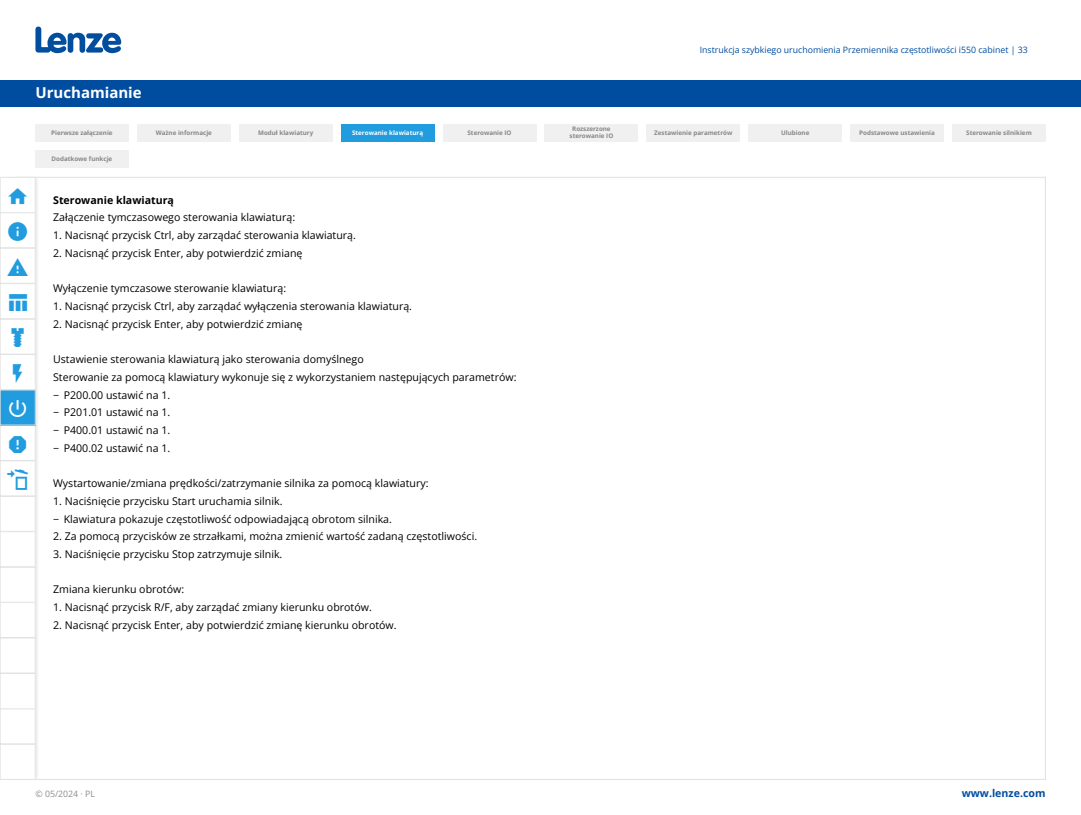
<style>
.page{position:relative;width:1081px;height:815px;background:#fff}
.page>*{position:absolute;margin:0;border:0;box-sizing:border-box;transform-origin:0 0}
.t1{font:700 15px "Open Sans";color:#fff}
.t2{font:10.62px/17.8px "Open Sans";color:#000}
.t3{font:700 10.62px "Open Sans";color:#000}
.t4{font:700 10.62px "Open Sans";color:#004da0}
.t5{font:8.75px "Open Sans";color:#004da0}
.t6{font:8.75px "Open Sans";color:#8c8c8c}
.t7{font:700 6.25px/6.9px "Open Sans";color:#878787;text-align:center}
.t8{font:700 6.25px "Open Sans";color:#fff}
</style>
<div class="page">
<div style="left:26px;top:175px;width:13px;height:607px;background:#ececec"></div>
<div style="left:0;top:80px;width:1081px;height:26px;background:#004da0"></div>
<svg style="left:35px;top:27px;width:86px;height:26px"></svg>
<div style="left:0;top:177px;width:35px;height:36px;border:1px solid #e1e1e1"></div>
<div style="left:0;top:602px;width:35px;height:36px;border:1px solid #e1e1e1"></div>
<div style="left:0;top:638px;width:35px;height:35px;border:1px solid #e1e1e1"></div>
<div style="left:0;top:496px;width:35px;height:35px;border:1px solid #e1e1e1"></div>
<div style="left:0;top:567px;width:35px;height:35px;border:1px solid #e1e1e1"></div>
<div style="left:0;top:531px;width:35px;height:36px;border:1px solid #e1e1e1"></div>
<div style="left:0;top:319px;width:35px;height:35px;border:1px solid #e1e1e1"></div>
<div style="left:0;top:213px;width:35px;height:35px;border:1px solid #e1e1e1"></div>
<div style="left:0;top:673px;width:35px;height:36px;border:1px solid #e1e1e1"></div>
<div style="left:0;top:709px;width:35px;height:35px;border:1px solid #e1e1e1"></div>
<div style="left:0;top:744px;width:35px;height:36px;border:1px solid #e1e1e1"></div>
<div style="left:0;top:461px;width:35px;height:35px;border:1px solid #e1e1e1"></div>
<div style="left:0;top:425px;width:35px;height:36px;border:1px solid #e1e1e1"></div>
<div style="left:0;top:390px;width:35px;height:35px;background:#209cdf"></div>
<div style="left:0;top:354px;width:35px;height:36px;border:1px solid #e1e1e1"></div>
<div style="left:0;top:248px;width:35px;height:35px;border:1px solid #e1e1e1"></div>
<div style="left:0;top:283px;width:35px;height:36px;border:1px solid #e1e1e1"></div>
<div style="left:137px;top:124px;width:93px;height:18px;background:#f0f0f0"></div>
<div style="left:35px;top:151px;width:93px;height:17px;background:#f0f0f0"></div>
<div style="left:545px;top:124px;width:93px;height:18px;background:#f0f0f0"></div>
<div style="left:341px;top:124px;width:93px;height:18px;background:#209cdf"></div>
<div style="left:749px;top:124px;width:93px;height:18px;background:#f0f0f0"></div>
<div style="left:35px;top:124px;width:93px;height:18px;background:#f0f0f0"></div>
<div style="left:239px;top:124px;width:93px;height:18px;background:#f0f0f0"></div>
<div style="left:647px;top:124px;width:93px;height:18px;background:#f0f0f0"></div>
<div style="left:443px;top:124px;width:93px;height:18px;background:#f0f0f0"></div>
<div style="left:850px;top:124px;width:93px;height:18px;background:#f0f0f0"></div>
<div style="left:952px;top:124px;width:93px;height:18px;background:#f0f0f0"></div>
<svg style="left:7px;top:178px;width:28px;height:601px"></svg>
<h1 class="t1" style="left:35px;top:82px;width:108px">Uruchamianie</h1>
<p class="t5" style="left:700px;top:44px;width:330px">Instrukcja szybkiego uruchomienia Przemiennika częstotliwości i550 cabinet | 33</p>
<p class="t7" style="left:569px;top:125px;width:45px">Rozszerzone sterowanie IO</p>
<p class="t7" style="left:51px;top:129px;width:63px">Pierwsze załączenie</p>
<p class="t7" style="left:258px;top:129px;width:57px">Moduł klawiatury</p>
<p class="t8" style="left:352px;top:128px;width:73px">Sterowanie klawiaturą</p>
<p class="t7" style="left:467px;top:129px;width:46px">Sterowanie IO</p>
<p class="t7" style="left:654px;top:129px;width:80px">Zestawienie parametrów</p>
<p class="t7" style="left:781px;top:129px;width:30px">Ulubione</p>
<p class="t7" style="left:859px;top:129px;width:77px">Podstawowe ustawienia</p>
<p class="t7" style="left:966px;top:129px;width:67px">Sterowanie silnikiem</p>
<p class="t7" style="left:156px;top:129px;width:58px">Ważne informacje</p>
<p class="t7" style="left:52px;top:155px;width:62px">Dodatkowe funkcje</p>
<p class="t3" style="left:53px;top:192px;width:122px">Sterowanie klawiaturą</p>
<p class="t2" style="left:53px;top:208px;width:243px">Załączenie tymczasowego sterowania klawiaturą:</p>
<p class="t2" style="left:53px;top:226px;width:304px">1. Nacisnąć przycisk Ctrl, aby zarządać sterowania klawiaturą.</p>
<p class="t2" style="left:53px;top:244px;width:251px">2. Nacisnąć przycisk Enter, aby potwierdzić zmianę</p>
<p class="t2" style="left:53px;top:279px;width:234px">Wyłączenie tymczasowe sterowanie klawiaturą:</p>
<p class="t2" style="left:53px;top:297px;width:360px">1. Nacisnąć przycisk Ctrl, aby zarządać wyłączenia sterowania klawiaturą.</p>
<p class="t2" style="left:53px;top:315px;width:251px">2. Nacisnąć przycisk Enter, aby potwierdzić zmianę</p>
<p class="t2" style="left:53px;top:350px;width:465px">Ustawienie sterowania klawiaturą jako sterowania domyślnego<br>Sterowanie za pomocą klawiatury wykonuje się z wykorzystaniem następujących parametrów: − P200.00 ustawić na 1.<br>− P201.01 ustawić na 1.<br>− P400.01 ustawić na 1.<br>− P400.02 ustawić na 1.</p>
<p class="t2" style="left:53px;top:474px;width:377px">Wystartowanie/zmiana prędkości/zatrzymanie silnika za pomocą klawiatury:</p>
<p class="t2" style="left:53px;top:492px;width:340px">1. Naciśnięcie przycisku Start uruchamia silnik.<br>− Klawiatura pokazuje częstotliwość odpowiadającą obrotom silnika.</p>
<p class="t2" style="left:53px;top:527px;width:425px">2. Za pomocą przycisków ze strzałkami, można zmienić wartość zadaną częstotliwości.</p>
<p class="t2" style="left:53px;top:545px;width:231px">3. Naciśnięcie przycisku Stop zatrzymuje silnik.</p>
<p class="t2" style="left:53px;top:580px;width:132px">Zmiana kierunku obrotów:</p>
<p class="t2" style="left:53px;top:598px;width:320px">1. Nacisnąć przycisk R/F, aby zarządać zmiany kierunku obrotów.</p>
<p class="t2" style="left:53px;top:616px;width:345px">2. Nacisnąć przycisk Enter, aby potwierdzić zmianę kierunku obrotów.</p>
<p class="t6" style="left:35px;top:788px;width:61px">© 05/2024 · PL</p>
<p class="t4" style="left:961px;top:786px;width:85px">www.lenze.com</p>
</div>
